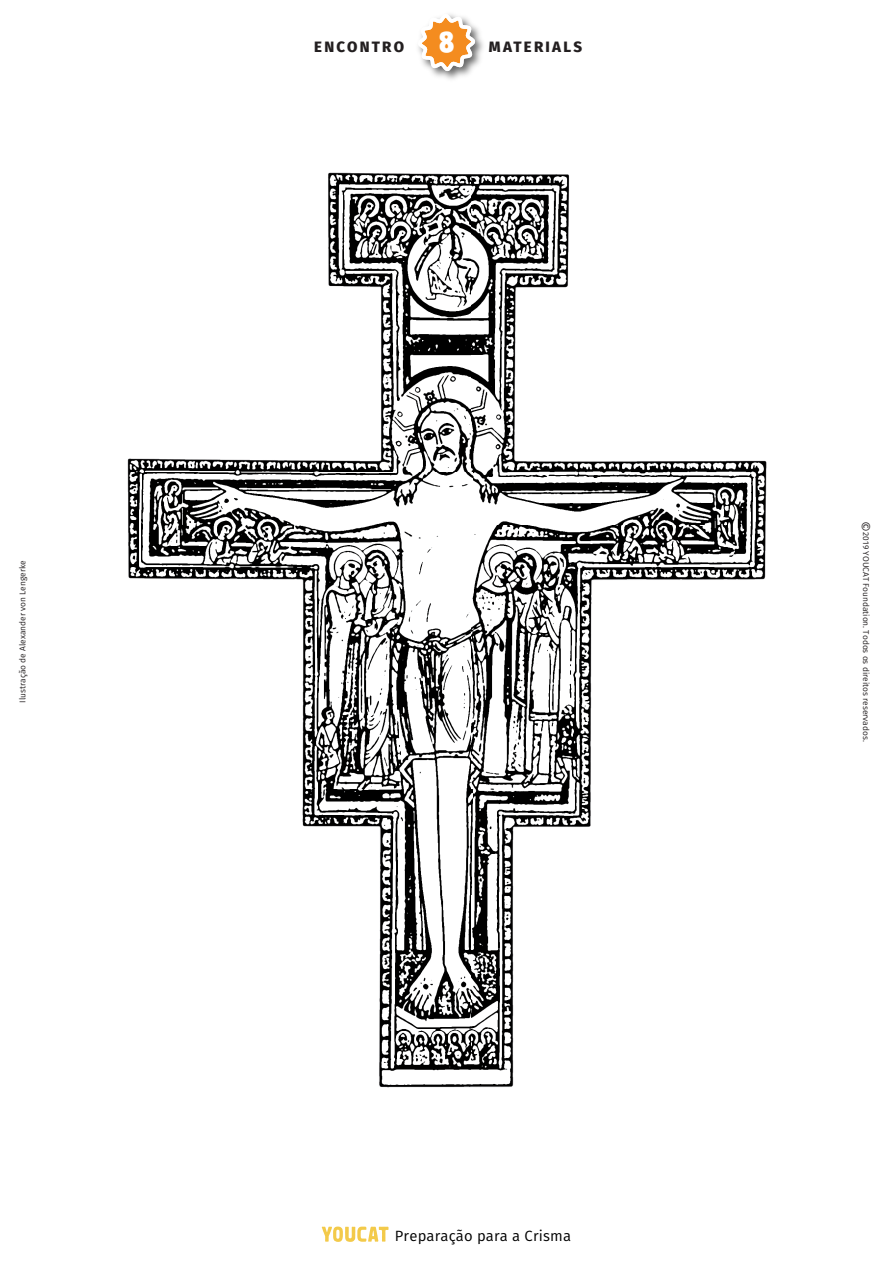
<style>
.page{position:relative;width:893px;height:1263px;background:#fff}
.page>*{position:absolute;margin:0;border:0;box-sizing:border-box;transform-origin:0 0}
.t1{font:800 15px "Fira Sans";letter-spacing:.15em;color:#231f20}
.t2{font:14.85px "Fira Sans";letter-spacing:.01em;color:#000001}
.t3{font:8.4px "Fira Sans";color:#231f20}
.s1{font-size:13.5px}
</style>
<div class="page">
<svg style="left:322px;top:1226px;width:66px;height:16px"></svg>
<img style="left:127px;top:172px;width:640px;height:916px">
<img style="left:477px;top:28px;width:6px;height:37px">
<svg style="left:418px;top:14px;width:59px;height:65px"></svg>
<p class="t3" style="left:16px;top:703px;width:144px;rotate:-90deg">Ilustração de Alexander von Lengerke</p>
<h1 class="t1" style="left:314px;top:34px;width:91px">ENCONTRO</h1>
<h1 class="t1" style="left:489px;top:34px;width:95px">MATERIALS</h1>
<h2 class="t2" style="left:395px;top:1225px;width:178px">Preparação para a Crisma</h2>
<p class="t3" style="left:872px;top:521px;width:222px;rotate:90deg"><span class="s1">©</span>2019 YOUCAT Foundation. Todos os direitos reservados.</p>
</div>
